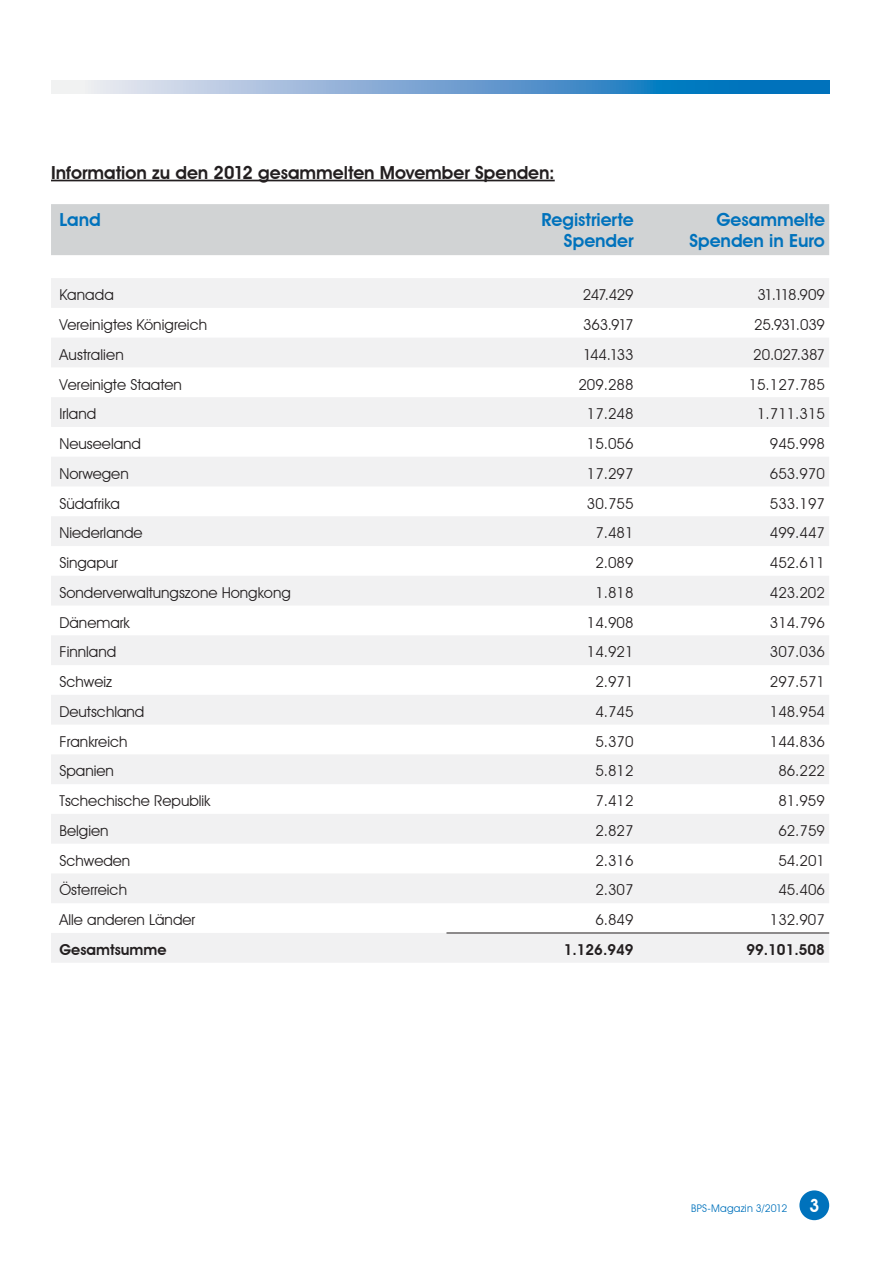
<style>
.page{position:relative;width:893px;height:1263px;background:#fff}
.page>*{position:absolute;margin:0;border:0;box-sizing:border-box;transform-origin:0 0}
.t1{font:600 18px "Avant Garde IT Cby BT";color:#231f20}
.t2{font:600 18px/21.8px "Avant Garde IT Cby BT";color:#0072bc;text-align:right}
.t3{font:15px "Avant Garde IT Cby BT";color:#231f20}
.t4{font:600 15px "Avant Garde IT Cby BT";color:#231f20}
.t5{font:10.5px "Avant Garde IT Cby BT";letter-spacing:.015em;color:#0072bc}
.s1{font-weight:600;font-size:18px;color:#fff}
</style>
<div class="page">
<svg style="left:51px;top:81px;width:778px;height:13px;background:#6fa5d3"></svg>
<div style="left:799px;top:1190px;width:30px;height:30px;background:#0072bc;border-radius:50%"></div>
<hr style="left:51px;top:180px;width:504px;height:1px;background:#231f20">
<div style="left:51px;top:204px;width:778px;height:51px;background:#d1d3d4"></div>
<svg style="left:51px;top:278px;width:778px;height:685px;fill:#f1f1f2"></svg>
<hr style="left:446px;top:932px;width:383px;height:1px;background:#231f20">
<p class="t1" style="left:51px;top:162px;width:505px">Information zu den 2012 gesammelten Movember Spenden:</p>
<p class="t2" style="left:60px;top:208px;width:43px">Land</p>
<p class="t2" style="left:541px;top:208px;width:94px">Registrierte<br>Spender</p>
<p class="t2" style="left:689px;top:208px;width:137px">Gesammelte<br>Spenden in Euro</p>
<p class="t3" style="left:60px;top:286px;width:56px">Kanada</p>
<p class="t3" style="left:583px;top:286px;width:52px">247.429</p>
<p class="t3" style="left:757px;top:286px;width:69px">31.118.909</p>
<p class="t3" style="left:60px;top:315px;width:149px">Vereinigtes Königreich</p>
<p class="t3" style="left:583px;top:315px;width:52px">363.917</p>
<p class="t3" style="left:754px;top:315px;width:72px">25.931.039</p>
<p class="t3" style="left:60px;top:345px;width:66px">Australien</p>
<p class="t3" style="left:583px;top:345px;width:52px">144.133</p>
<p class="t3" style="left:753px;top:345px;width:73px">20.027.387</p>
<p class="t3" style="left:60px;top:375px;width:124px">Vereinigte Staaten</p>
<p class="t3" style="left:578px;top:375px;width:57px">209.288</p>
<p class="t3" style="left:749px;top:375px;width:78px">15.127.785</p>
<p class="t3" style="left:60px;top:405px;width:38px">Irland</p>
<p class="t3" style="left:587px;top:405px;width:48px">17.248</p>
<p class="t3" style="left:757px;top:405px;width:69px">1.711.315</p>
<p class="t3" style="left:60px;top:435px;width:83px">Neuseeland</p>
<p class="t3" style="left:587px;top:435px;width:48px">15.056</p>
<p class="t3" style="left:770px;top:435px;width:57px">945.998</p>
<p class="t3" style="left:60px;top:464px;width:71px">Norwegen</p>
<p class="t3" style="left:587px;top:464px;width:48px">17.297</p>
<p class="t3" style="left:770px;top:464px;width:57px">653.970</p>
<p class="t3" style="left:60px;top:494px;width:62px">Südafrika</p>
<p class="t3" style="left:587px;top:494px;width:48px">30.755</p>
<p class="t3" style="left:770px;top:494px;width:57px">533.197</p>
<p class="t3" style="left:60px;top:524px;width:85px">Niederlande</p>
<p class="t3" style="left:595px;top:524px;width:40px">7.481</p>
<p class="t3" style="left:770px;top:524px;width:57px">499.447</p>
<p class="t3" style="left:60px;top:554px;width:60px">Singapur</p>
<p class="t3" style="left:595px;top:554px;width:40px">2.089</p>
<p class="t3" style="left:770px;top:554px;width:57px">452.611</p>
<p class="t3" style="left:60px;top:583px;width:233px">Sonderverwaltungszone Hongkong</p>
<p class="t3" style="left:595px;top:583px;width:40px">1.818</p>
<p class="t3" style="left:770px;top:583px;width:57px">423.202</p>
<p class="t3" style="left:60px;top:613px;width:72px">Dänemark</p>
<p class="t3" style="left:587px;top:613px;width:48px">14.908</p>
<p class="t3" style="left:770px;top:613px;width:57px">314.796</p>
<p class="t3" style="left:60px;top:643px;width:58px">Finnland</p>
<p class="t3" style="left:587px;top:643px;width:48px">14.921</p>
<p class="t3" style="left:770px;top:643px;width:57px">307.036</p>
<p class="t3" style="left:60px;top:673px;width:54px">Schweiz</p>
<p class="t3" style="left:595px;top:673px;width:40px">2.971</p>
<p class="t3" style="left:770px;top:673px;width:57px">297.571</p>
<p class="t3" style="left:60px;top:702px;width:86px">Deutschland</p>
<p class="t3" style="left:595px;top:702px;width:40px">4.745</p>
<p class="t3" style="left:770px;top:702px;width:57px">148.954</p>
<p class="t3" style="left:60px;top:732px;width:70px">Frankreich</p>
<p class="t3" style="left:595px;top:732px;width:40px">5.370</p>
<p class="t3" style="left:770px;top:732px;width:57px">144.836</p>
<p class="t3" style="left:60px;top:762px;width:56px">Spanien</p>
<p class="t3" style="left:595px;top:762px;width:40px">5.812</p>
<p class="t3" style="left:778px;top:762px;width:48px">86.222</p>
<p class="t3" style="left:60px;top:792px;width:153px">Tschechische Republik</p>
<p class="t3" style="left:595px;top:792px;width:40px">7.412</p>
<p class="t3" style="left:778px;top:792px;width:48px">81.959</p>
<p class="t3" style="left:60px;top:821px;width:50px">Belgien</p>
<p class="t3" style="left:595px;top:821px;width:40px">2.827</p>
<p class="t3" style="left:778px;top:821px;width:48px">62.759</p>
<p class="t3" style="left:60px;top:851px;width:72px">Schweden</p>
<p class="t3" style="left:595px;top:851px;width:40px">2.316</p>
<p class="t3" style="left:778px;top:851px;width:48px">54.201</p>
<p class="t3" style="left:60px;top:881px;width:69px">Österreich</p>
<p class="t3" style="left:595px;top:881px;width:40px">2.307</p>
<p class="t3" style="left:778px;top:881px;width:48px">45.406</p>
<p class="t3" style="left:60px;top:911px;width:137px">Alle anderen Länder</p>
<p class="t3" style="left:595px;top:911px;width:40px">6.849</p>
<p class="t3" style="left:770px;top:911px;width:57px">132.907</p>
<p class="t4" style="left:60px;top:941px;width:108px">Gesamtsumme</p>
<p class="t4" style="left:564px;top:941px;width:71px">1.126.949</p>
<p class="t4" style="left:746px;top:941px;width:80px">99.101.508</p>
<p class="t5" style="left:691px;top:1202px;width:130px">BPS-Magazin 3/2012 <span class="s1">3</span></p>
</div>
